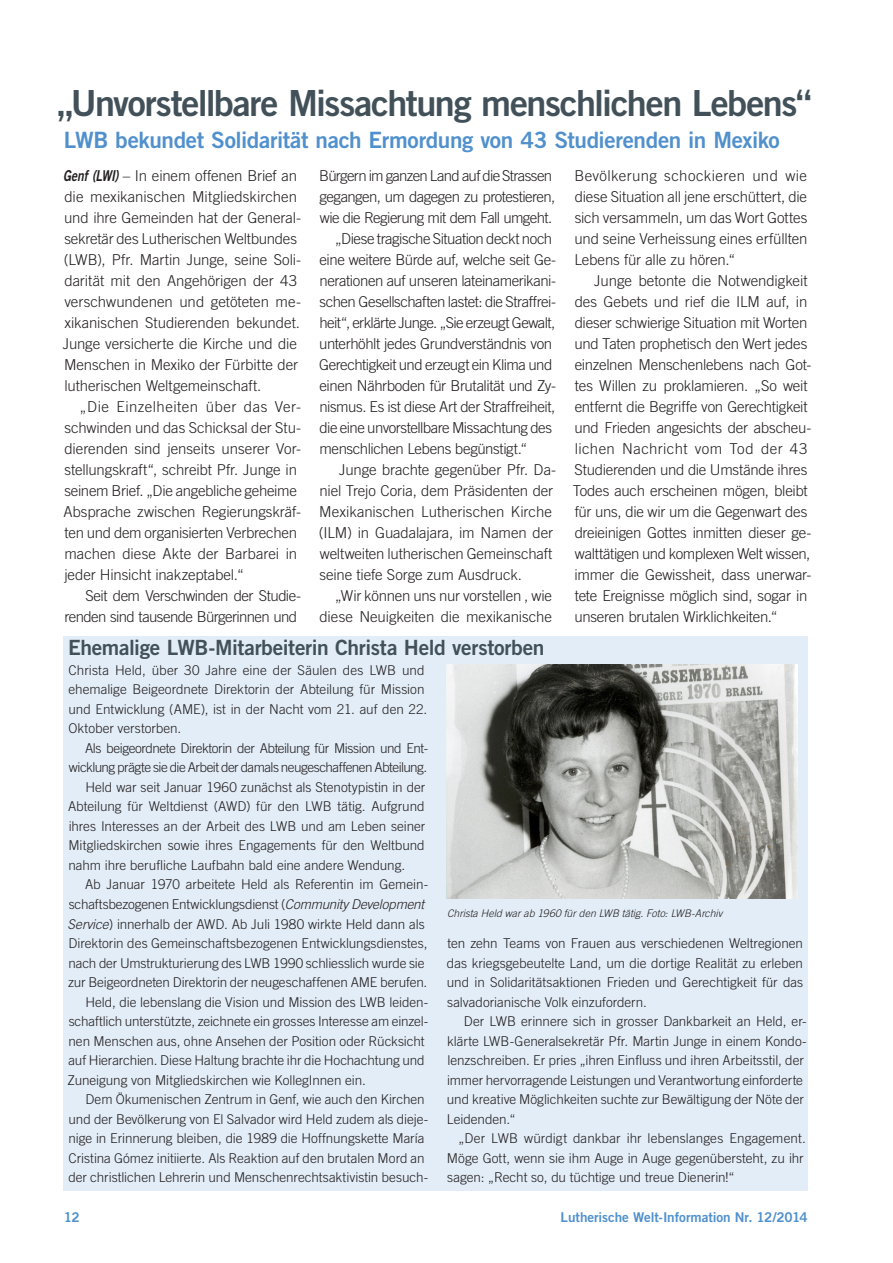
<style>
.page{position:relative;width:893px;height:1263px;background:#fff}
.page>*{position:absolute;margin:0;border:0;box-sizing:border-box;transform-origin:0 0}
.Heading_1{font:36px "Trade Gothic LT Std Bd 2";letter-spacing:-.04em;color:#425159}
.Heading_2{font:22.5px "Trade Gothic LT Std Bd 2";letter-spacing:-.015em;color:#5090cc}
.Box_title{font:21px "Trade Gothic LT Std Bd 2";letter-spacing:-.015em;color:#425159}
.Normal_first_byline{font:300 15px/21px "Trade Gothic LT Std";letter-spacing:-.015em;color:#231f20}
.Normal_first_byline-2{font:300 15px/21px "Trade Gothic LT Std";letter-spacing:-.04em;color:#231f20;text-align:right}
.Box{font:300 13.5px/19.5px "Trade Gothic LT Std";letter-spacing:-.005em;color:#231f20}
.Box_first{font:300 13.5px/19.5px "Trade Gothic LT Std";color:#231f20}
.Box-2{font:300 13.5px/19.5px "Trade Gothic LT Std";letter-spacing:-.035em;color:#231f20;text-align:right}
.t1{font:13.5px "Trade Gothic LT Std Bd 2";letter-spacing:-.005em;color:#5090cc}
.Captions{font:italic 300 10.5px "Trade Gothic LT Std";color:#231f20}
.s1{font-family:"Trade Gothic LT Std Bd 2 Obl";font-weight:400}
.s2{font-style:italic}
</style>
<div class="page">
<div style="left:64px;top:636px;width:744px;height:555px;background:#e3edf7"></div>
<img style="left:446px;top:664px;width:351px;height:234px">
<p class="Heading_1" style="left:57px;top:81px;width:756px">„Unvorstellbare Missachtung menschlichen Lebens“</p>
<p class="Heading_2" style="left:64px;top:126px;width:717px">LWB bekundet Solidarität nach Ermordung von 43 Studierenden in Mexiko</p>
<p class="Normal_first_byline" style="left:63px;top:165px;width:240px"><span class="s1">Genf (LWI)</span> – In einem offenen Brief an die mexikanischen Mitgliedskirchen und ihre Gemeinden hat der General&shy;sekretär des Lutherischen Weltbundes (LWB), Pfr. Martin Junge, seine Soli&shy;darität mit den Angehörigen der 43 verschwundenen und getöteten me&shy;xikanischen Studierenden bekundet.<br>Junge versicherte die Kirche und die Menschen in Mexiko der Fürbitte der lutherischen Weltgemeinschaft.</p>
<p class="Normal_first_byline" style="left:64px;top:396px;width:239px;text-indent:16px">„Die Einzelheiten über das Ver&shy;schwinden und das Schicksal der Stu&shy;dierenden sind jenseits unserer Vor&shy;stellungskraft“, schreibt Pfr. Junge in seinem Brief. „Die angebliche geheime Absprache zwischen Regierungskräf&shy;ten und dem organisierten Verbrechen machen diese Akte der Barbarei in jeder Hinsicht inakzeptabel.“</p>
<p class="Normal_first_byline-2" style="left:64px;top:585px;width:238px">Seit dem Verschwinden der Studie&shy;renden sind tausende Bürgerinnen und</p>
<p class="Normal_first_byline-2" style="left:319px;top:165px;width:238px;text-align:left">Bürgern im ganzen Land auf die Strassen gegangen, um dagegen zu protestieren, wie die Regierung mit dem Fall umgeht.</p>
<p class="Normal_first_byline" style="left:319px;top:228px;width:239px;text-indent:16px">„Diese tragische Situation deckt noch eine weitere Bürde auf, welche seit Ge&shy;nerationen auf unseren lateinamerikani&shy;schen Gesellschaften lastet: die Straffrei&shy;heit“, erklärte Junge. „Sie erzeugt Gewalt, unterhöhlt jedes Grundverständnis von Gerechtigkeit und erzeugt ein Klima und einen Nährboden für Brutalität und Zy&shy;nismus. Es ist diese Art der Straffreiheit, die eine unvorstellbare Missachtung des menschlichen Lebens begünstigt.“</p>
<p class="Normal_first_byline" style="left:319px;top:459px;width:239px;text-indent:20px">Junge brachte gegenüber Pfr. Da&shy;niel Trejo Coria, dem Präsidenten der Mexikanischen Lutherischen Kirche (ILM) in Guadalajara, im Namen der weltweiten lutherischen Gemeinschaft seine tiefe Sorge zum Ausdruck.</p>
<p class="Normal_first_byline" style="left:320px;top:585px;width:234px;text-align:right">„Wir können uns nur vorstellen , wie diese Neuigkeiten die mexikanische</p>
<p class="Normal_first_byline" style="left:574px;top:165px;width:235px;text-align:justify">Bevölkerung schockieren und wie diese Situation all jene erschüttert, die sich versammeln, um das Wort Gottes und seine Verheissung eines erfüllten Lebens für alle zu hören.“</p>
<p class="Normal_first_byline" style="left:573px;top:270px;width:240px;text-indent:21px">Junge betonte die Notwendigkeit des Gebets und rief die ILM auf, in dieser schwierige Situation mit Worten und Taten prophetisch den Wert jedes einzelnen Menschenlebens nach Got&shy;tes Willen zu proklamieren. „So weit entfernt die Begriffe von Gerechtigkeit und Frieden angesichts der abscheu&shy;lichen Nachricht vom Tod der 43<br>Studierenden und die Umstände ihres Todes auch erscheinen mögen, bleibt für uns, die wir um die Gegenwart des dreieinigen Gottes inmitten dieser ge&shy;walttätigen und komplexen Welt wissen, immer die Gewissheit, dass unerwar&shy;tete Ereignisse möglich sind, sogar in unseren brutalen Wirklichkeiten.“</p>
<p class="Box_title" style="left:68px;top:635px;width:478px">Ehemalige LWB-Mitarbeiterin Christa Held verstorben</p>
<p class="Box_first" style="left:69px;top:660px;width:360px">Christa Held, über 30 Jahre eine der Säulen des LWB und ehemalige Beigeordnete Direktorin der Abteilung für Mission und Entwicklung (AME), ist in der Nacht vom 21. auf den 22.<br>Oktober verstorben.</p>
<p class="Box-2" style="left:69px;top:738px;width:361px">Als beigeordnete Direktorin der Abteilung für Mission und Ent&shy;wicklung prägte sie die Arbeit der damals neugeschaffenen Abteilung.</p>
<p class="Box" style="left:68px;top:777px;width:359px;text-align:justify;text-indent:17px">Held war seit Januar 1960 zunächst als Stenotypistin in der Abteilung für Weltdienst (AWD) für den LWB tätig. Aufgrund ihres Interesses an der Arbeit des LWB und am Leben seiner Mitgliedskirchen sowie ihres Engagements für den Weltbund nahm ihre berufliche Laufbahn bald eine andere Wendung.</p>
<p class="Box" style="left:68px;top:875px;width:362px;text-indent:17px">Ab Januar 1970 arbeitete Held als Referentin im Gemein&shy;schaftsbezogenen Entwicklungsdienst (<span class="s2">Community Development Service</span>) innerhalb der AWD. Ab Juli 1980 wirkte Held dann als Direktorin des Gemeinschaftsbezogenen Entwicklungsdienstes, nach der Umstrukturierung des LWB 1990 schliesslich wurde sie zur Beigeordneten Direktorin der neugeschaffenen AME berufen.</p>
<p class="Box" style="left:68px;top:992px;width:362px;text-indent:18px">Held, die lebenslang die Vision und Mission des LWB leiden&shy;schaftlich unterstützte, zeichnete ein grosses Interesse am einzel&shy;nen Menschen aus, ohne Ansehen der Position oder Rücksicht auf Hierarchien. Diese Haltung brachte ihr die Hochachtung und Zuneigung von Mitgliedskirchen wie KollegInnen ein.</p>
<p class="Box" style="left:69px;top:1089px;width:361px;text-indent:17px">Dem Ökumenischen Zentrum in Genf, wie auch den Kirchen und der Bevölkerung von El Salvador wird Held zudem als dieje&shy;nige in Erinnerung bleiben, die 1989 die Hoffnungskette María Cristina Gómez initiierte. Als Reaktion auf den brutalen Mord an der christlichen Lehrerin und Menschenrechtsaktivistin besuch-</p>
<p class="Captions" style="left:447px;top:907px;width:277px">Christa Held war ab 1960 für den LWB tätig. Foto: LWB-Archiv</p>
<p class="Box" style="left:447px;top:933px;width:358px;text-align:justify">ten zehn Teams von Frauen aus verschiedenen Weltregionen das kriegsgebeutelte Land, um die dortige Realität zu erleben und in Solidaritätsaktionen Frieden und Gerechtigkeit für das salvadorianische Volk einzufordern.</p>
<p class="Box" style="left:447px;top:1011px;width:361px;text-indent:17px">Der LWB erinnere sich in grosser Dankbarkeit an Held, er&shy;klärte LWB-Generalsekretär Pfr. Martin Junge in einem Kondo&shy;lenzschreiben. Er pries „ihren Einfluss und ihren Arbeitsstil, der immer hervorragende Leistungen und Verantwortung einforderte und kreative Möglichkeiten suchte zur Bewältigung der Nöte der Leidenden.“</p>
<p class="Box" style="left:447px;top:1128px;width:360px;text-indent:12px">„Der LWB würdigt dankbar ihr lebenslanges Engagement.<br>Möge Gott, wenn sie ihm Auge in Auge gegenübersteht, zu ihr sagen: „Recht so, du tüchtige und treue Dienerin!“</p>
<p class="t1" style="left:64px;top:1208px;width:17px">12</p>
<p class="t1" style="left:561px;top:1208px;width:249px">Lutherische Welt-Information Nr. 12/2014</p>
</div>
